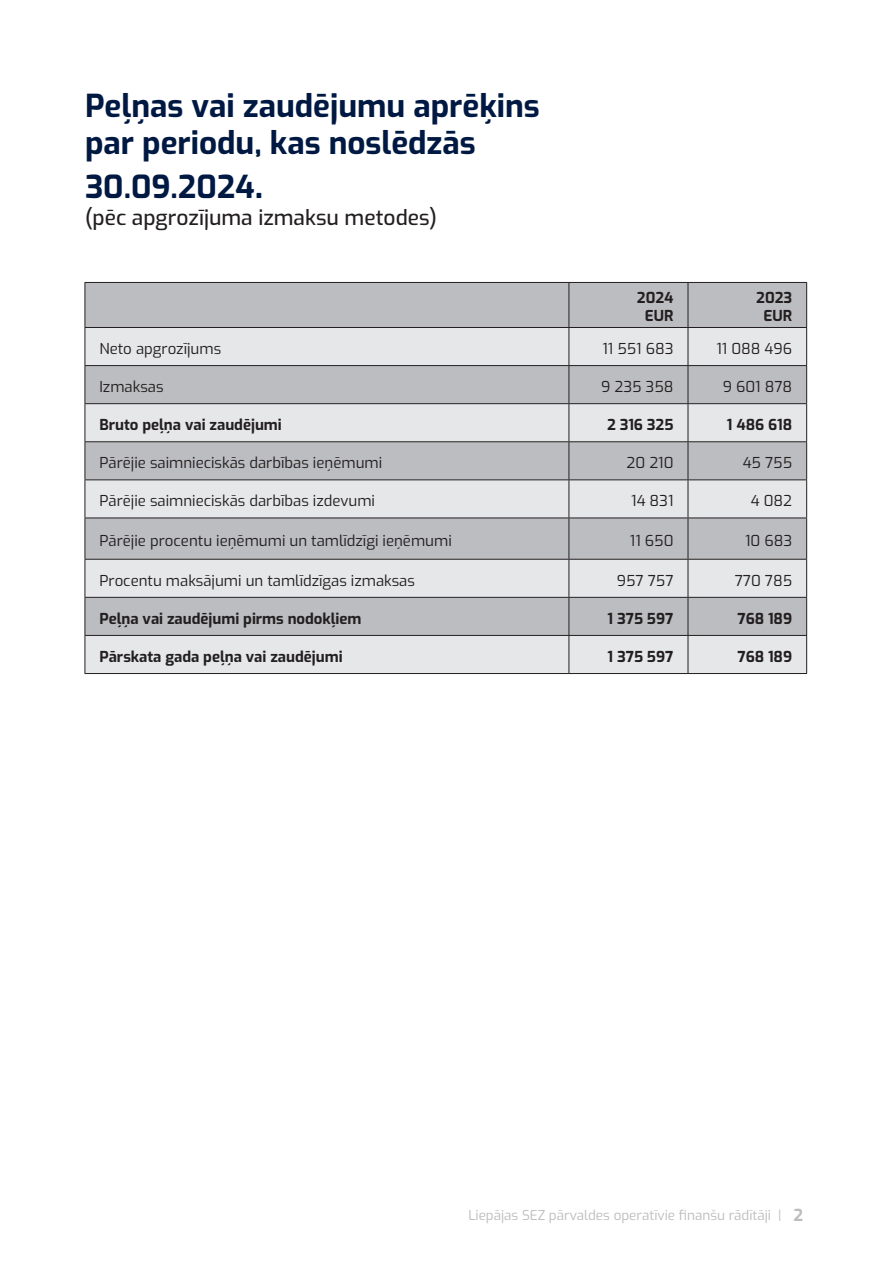
<style>
.page{position:relative;width:893px;height:1263px;background:#fff}
.page>*{position:absolute;margin:0;border:0;box-sizing:border-box;transform-origin:0 0}
.virsraksts{font:31.5px "Exo";color:#001942}
.mazais_virsraksts{font:21px "Exo";color:#231f20}
.tabulu_teksts{font:15px "Exo";color:#231f20}
.tabulu_cipari{font:15px "Exo";color:#231f20}
.tab_texts_bold{font:15px "Exo";color:#231f20}
.tabulu_cipari_BOLD{font:15px/18px "Exo";color:#231f20;text-align:center}
.t1{font:13.5px "Exo";color:#bcbdc0}
.s1{font-size:36px}
.s2{font-size:16.5px}
</style>
<div class="page">
<div style="left:86px;top:283px;width:720px;height:120px;background:#bcbdc0"></div>
<div style="left:86px;top:328px;width:720px;height:37px;background:#e6e7e9"></div>
<svg style="left:86px;top:404px;width:720px;height:269px;background:#d2d3d5"></svg>
<hr style="left:85px;top:282px;width:484px;height:1px;background:#231f20">
<hr style="left:85px;top:283px;width:1px;height:44px;background:#231f20">
<hr style="left:569px;top:282px;width:119px;height:1px;background:#231f20">
<hr style="left:569px;top:283px;width:1px;height:44px;background:#231f20">
<hr style="left:688px;top:282px;width:119px;height:1px;background:#231f20">
<hr style="left:688px;top:283px;width:1px;height:44px;background:#231f20">
<hr style="left:806px;top:283px;width:1px;height:44px;background:#231f20">
<hr style="left:85px;top:327px;width:484px;height:1px;background:#231f20">
<hr style="left:85px;top:328px;width:1px;height:37px;background:#231f20">
<hr style="left:569px;top:327px;width:119px;height:1px;background:#231f20">
<hr style="left:569px;top:328px;width:1px;height:37px;background:#231f20">
<hr style="left:688px;top:327px;width:119px;height:1px;background:#231f20">
<hr style="left:688px;top:328px;width:1px;height:37px;background:#231f20">
<hr style="left:806px;top:328px;width:1px;height:37px;background:#231f20">
<hr style="left:85px;top:365px;width:484px;height:1px;background:#231f20">
<hr style="left:85px;top:366px;width:1px;height:37px;background:#231f20">
<hr style="left:569px;top:365px;width:119px;height:1px;background:#231f20">
<hr style="left:569px;top:366px;width:1px;height:37px;background:#231f20">
<hr style="left:688px;top:365px;width:119px;height:1px;background:#231f20">
<hr style="left:688px;top:366px;width:1px;height:37px;background:#231f20">
<hr style="left:806px;top:366px;width:1px;height:37px;background:#231f20">
<hr style="left:85px;top:403px;width:484px;height:1px;background:#231f20">
<hr style="left:85px;top:404px;width:1px;height:37px;background:#231f20">
<hr style="left:569px;top:403px;width:119px;height:1px;background:#231f20">
<hr style="left:569px;top:404px;width:1px;height:37px;background:#231f20">
<hr style="left:688px;top:403px;width:119px;height:1px;background:#231f20">
<hr style="left:688px;top:404px;width:1px;height:37px;background:#231f20">
<hr style="left:806px;top:404px;width:1px;height:37px;background:#231f20">
<hr style="left:85px;top:441px;width:484px;height:1px;background:#231f20">
<hr style="left:85px;top:442px;width:1px;height:37px;background:#231f20">
<hr style="left:569px;top:441px;width:119px;height:1px;background:#231f20">
<hr style="left:569px;top:442px;width:1px;height:37px;background:#231f20">
<hr style="left:688px;top:441px;width:119px;height:1px;background:#231f20">
<hr style="left:688px;top:442px;width:1px;height:37px;background:#231f20">
<hr style="left:806px;top:442px;width:1px;height:37px;background:#231f20">
<hr style="left:85px;top:479px;width:484px;height:1px;background:#231f20">
<hr style="left:85px;top:480px;width:1px;height:38px;background:#231f20">
<hr style="left:569px;top:479px;width:119px;height:1px;background:#231f20">
<hr style="left:569px;top:480px;width:1px;height:38px;background:#231f20">
<hr style="left:688px;top:479px;width:119px;height:1px;background:#231f20">
<hr style="left:688px;top:480px;width:1px;height:38px;background:#231f20">
<hr style="left:806px;top:480px;width:1px;height:38px;background:#231f20">
<hr style="left:85px;top:518px;width:484px;height:1px;background:#231f20">
<hr style="left:85px;top:518px;width:1px;height:41px;background:#231f20">
<hr style="left:569px;top:518px;width:119px;height:1px;background:#231f20">
<hr style="left:569px;top:518px;width:1px;height:41px;background:#231f20">
<hr style="left:688px;top:518px;width:119px;height:1px;background:#231f20">
<hr style="left:688px;top:518px;width:1px;height:41px;background:#231f20">
<hr style="left:806px;top:518px;width:1px;height:41px;background:#231f20">
<hr style="left:85px;top:559px;width:484px;height:1px;background:#231f20">
<hr style="left:85px;top:560px;width:1px;height:37px;background:#231f20">
<hr style="left:569px;top:559px;width:119px;height:1px;background:#231f20">
<hr style="left:569px;top:560px;width:1px;height:37px;background:#231f20">
<hr style="left:688px;top:559px;width:119px;height:1px;background:#231f20">
<hr style="left:688px;top:560px;width:1px;height:37px;background:#231f20">
<hr style="left:806px;top:560px;width:1px;height:37px;background:#231f20">
<hr style="left:85px;top:597px;width:484px;height:1px;background:#231f20">
<hr style="left:85px;top:598px;width:1px;height:37px;background:#231f20">
<hr style="left:569px;top:597px;width:119px;height:1px;background:#231f20">
<hr style="left:569px;top:598px;width:1px;height:37px;background:#231f20">
<hr style="left:688px;top:597px;width:119px;height:1px;background:#231f20">
<hr style="left:688px;top:598px;width:1px;height:37px;background:#231f20">
<hr style="left:806px;top:598px;width:1px;height:37px;background:#231f20">
<hr style="left:85px;top:635px;width:484px;height:1px;background:#231f20">
<hr style="left:85px;top:636px;width:1px;height:37px;background:#231f20">
<hr style="left:569px;top:635px;width:119px;height:1px;background:#231f20">
<hr style="left:569px;top:636px;width:1px;height:37px;background:#231f20">
<hr style="left:688px;top:635px;width:119px;height:1px;background:#231f20">
<hr style="left:688px;top:636px;width:1px;height:37px;background:#231f20">
<hr style="left:806px;top:636px;width:1px;height:37px;background:#231f20">
<hr style="left:85px;top:673px;width:484px;height:1px;background:#231f20">
<hr style="left:569px;top:673px;width:119px;height:1px;background:#231f20">
<hr style="left:688px;top:673px;width:119px;height:1px;background:#231f20">
<p class="virsraksts" style="left:85px;top:82px;width:456px">Peļņas vai zaudējumu aprēķins</p>
<p class="virsraksts" style="left:85px;top:120px;width:392px">par periodu, kas noslēdzās</p>
<p class="virsraksts" style="left:85px;top:163px;width:180px">30.09.2024<span class="s1">.</span></p>
<p class="mazais_virsraksts" style="left:85px;top:202px;width:354px">(pēc apgrozījuma izmaksu metodes)</p>
<p class="tabulu_cipari_BOLD" style="left:637px;top:288px;width:38px">2024<br>EUR</p>
<p class="tabulu_cipari_BOLD" style="left:756px;top:288px;width:37px">2023<br>EUR</p>
<p class="tabulu_teksts" style="left:99px;top:338px;width:123px">Neto apgrozījums</p>
<p class="tabulu_cipari" style="left:602px;top:338px;width:73px">11 551 683</p>
<p class="tabulu_cipari" style="left:716px;top:338px;width:77px">11 088 496</p>
<p class="tabulu_teksts" style="left:99px;top:376px;width:66px">Izmaksas</p>
<p class="tabulu_cipari" style="left:601px;top:376px;width:74px">9 235 358</p>
<p class="tabulu_cipari" style="left:723px;top:376px;width:71px">9 601 878</p>
<p class="tabulu_teksts" style="left:99px;top:414px;width:184px">Bruto peļņa vai zaudējumi</p>
<p class="tabulu_cipari" style="left:607px;top:414px;width:68px">2 316 325</p>
<p class="tabulu_cipari" style="left:727px;top:414px;width:67px">1 486 618</p>
<p class="tabulu_teksts" style="left:99px;top:452px;width:284px">Pārējie saimnieciskās darbības ieņēmumi</p>
<p class="tabulu_cipari" style="left:627px;top:452px;width:48px">20 210</p>
<p class="tabulu_cipari" style="left:743px;top:452px;width:51px">45 755</p>
<p class="tabulu_teksts" style="left:99px;top:490px;width:277px">Pārējie saimnieciskās darbības izdevumi</p>
<p class="tabulu_cipari" style="left:631px;top:490px;width:44px">14 831</p>
<p class="tabulu_cipari" style="left:751px;top:490px;width:43px">4 082</p>
<p class="tabulu_teksts" style="left:99px;top:530px;width:354px">Pārējie procentu ieņēmumi un tamlīdzīgi ieņēmumi</p>
<p class="tabulu_cipari" style="left:630px;top:530px;width:45px">11 650</p>
<p class="tabulu_cipari" style="left:745px;top:530px;width:49px">10 683</p>
<p class="tabulu_teksts" style="left:99px;top:569px;width:317px">Procentu maksājumi un tamlīdzīgas izmaksas</p>
<p class="tabulu_cipari" style="left:617px;top:569px;width:58px">957 757</p>
<p class="tabulu_cipari" style="left:735px;top:569px;width:59px">770 785</p>
<p class="tab_texts_bold" style="left:99px;top:608px;width:264px">Peļņa vai zaudējumi pirms nodokļiem</p>
<p class="tabulu_cipari_BOLD" style="left:608px;top:609px;width:67px">1 375 597</p>
<p class="tabulu_cipari_BOLD" style="left:737px;top:609px;width:56px">768 189</p>
<p class="tab_texts_bold" style="left:99px;top:646px;width:245px">Pārskata gada peļņa vai zaudējumi</p>
<p class="tabulu_cipari_BOLD" style="left:608px;top:647px;width:67px">1 375 597</p>
<p class="tabulu_cipari_BOLD" style="left:737px;top:647px;width:56px">768 189</p>
<p class="t1" style="left:468px;top:1205px;width:336px">Liepājas SEZ pārvaldes operatīvie finanšu rādītāji | <span class="s2">2</span></p>
</div>
